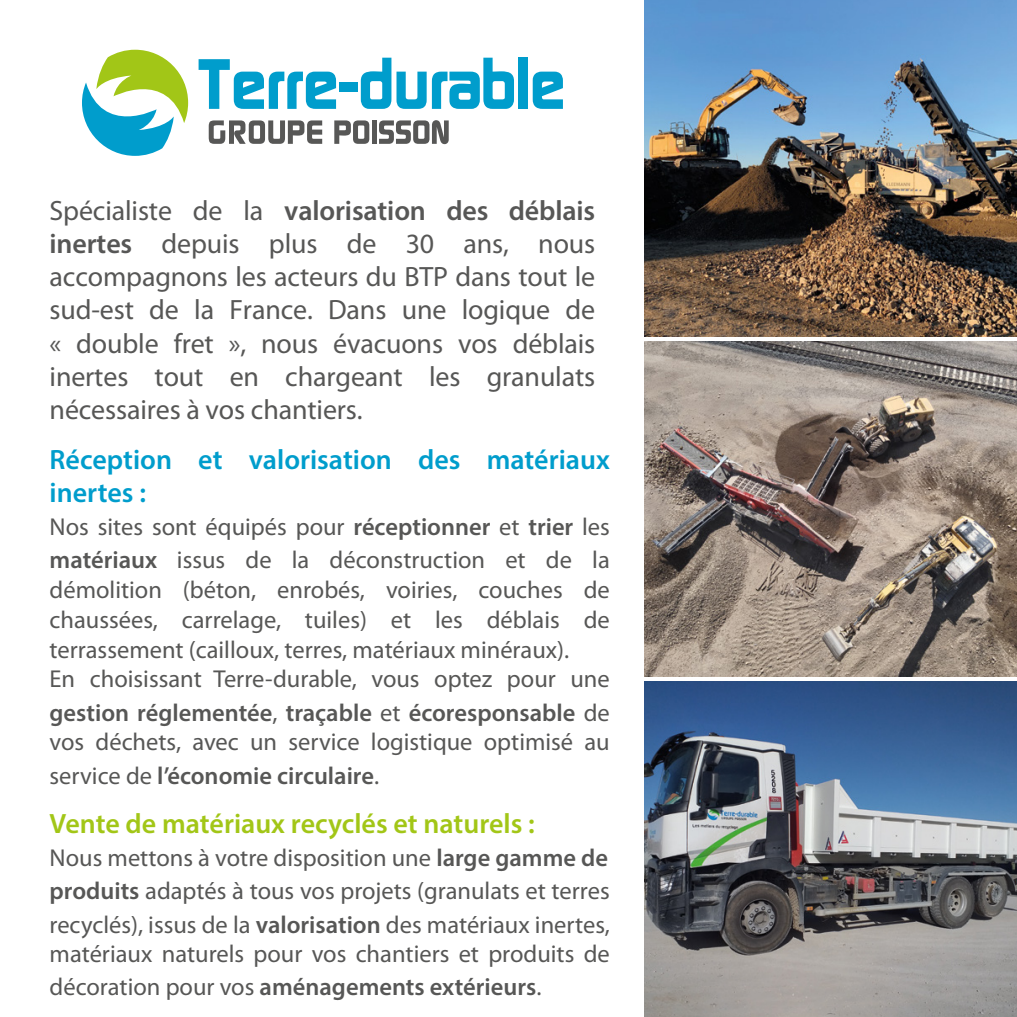
<style>
.page{position:relative;width:1017px;height:1017px;background:#fff}
.page>*{position:absolute;margin:0;border:0;box-sizing:border-box;transform-origin:0 0}
.t1{font:28px/33.2px "Myriad Pro";letter-spacing:-.005em;color:#575756;text-align:justify}
.t2{font:600 28px/33.2px "Myriad Pro";color:#009dcc}
.t3{font:600 28px "Myriad Pro";color:#a2c617}
.t4{font:24.5px/33.2px "Myriad Pro";color:#575756}
.t5{font:600 24.5px "Myriad Pro";color:#575756}
.s1{font-weight:600}
.s2{font-weight:400}
</style>
<div class="page">
<img style="left:645px;top:0;width:372px;height:1017px">
<hr style="left:644px;top:677px;width:373px;height:3px;background:#fff">
<hr style="left:644px;top:337px;width:373px;height:4px;background:#fff">
<svg style="left:209px;top:120px;width:113px;height:24px"></svg>
<svg style="left:334px;top:120px;width:35px;height:24px"></svg>
<div style="left:372px;top:120px;width:5px;height:24px;background:#575756"></div>
<svg style="left:379px;top:120px;width:70px;height:24px"></svg>
<svg style="left:82px;top:50px;width:106px;height:106px"></svg>
<svg style="left:199px;top:59px;width:137px;height:50px"></svg>
<div style="left:339px;top:82px;width:19px;height:9px;background:#009dcc"></div>
<svg style="left:361px;top:58px;width:153px;height:51px"></svg>
<div style="left:519px;top:58px;width:9px;height:51px;background:#009dcc"></div>
<svg style="left:533px;top:72px;width:30px;height:37px"></svg>
<p class="t1" style="left:50px;top:193px;width:547px">Spécialiste de la <span class="s1">valorisation des déblais inertes</span> depuis plus de 30 ans, nous accompagnons les acteurs du BTP dans tout le sud-est de la France. Dans une logique de « double fret », nous évacuons vos déblais inertes tout en chargeant les granulats nécessaires à vos chantiers.</p>
<p class="t2" style="left:50px;top:442px;width:562px">Réception et valorisation des matériaux inertes :</p>
<p class="t4" style="left:50px;top:510px;width:562px">Nos sites sont équipés pour <span class="s1">réceptionner</span> et <span class="s1">trier</span> les <span class="s1">matériaux</span> issus de la déconstruction et de la</p>
<p class="t4" style="left:50px;top:575px;width:562px;line-height:29.8px">démolition (béton, enrobés, voiries, couches de chaussées, carrelage, tuiles) et les déblais de terrassement (cailloux, terres, matériaux minéraux).<br>En choisissant Terre-durable, vous optez pour une</p>
<p class="t4" style="left:50px;top:697px;width:562px;line-height:29.8px"><span class="s1">gestion réglementée</span>, <span class="s1">traçable</span> et <span class="s1">écoresponsable</span> de vos déchets, avec un service logistique optimisé au</p>
<p class="t5" style="left:50px;top:760px;width:331px"><span class="s2">service de</span> l’économie circulaire<span class="s2">.</span></p>
<p class="t3" style="left:50px;top:805px;width:487px">Vente de matériaux recyclés et naturels :</p>
<p class="t4" style="left:50px;top:841px;width:562px;text-align:justify">Nous mettons à votre disposition une <span class="s1">large gamme de produits</span> adaptés à tous vos projets (granulats et terres recyclés), issus de la <span class="s1">valorisation</span> des matériaux inertes,</p>
<p class="t4" style="left:50px;top:937px;width:562px">matériaux naturels pour vos chantiers et produits de décoration pour vos <span class="s1">aménagements extérieurs</span>.</p>
</div>
